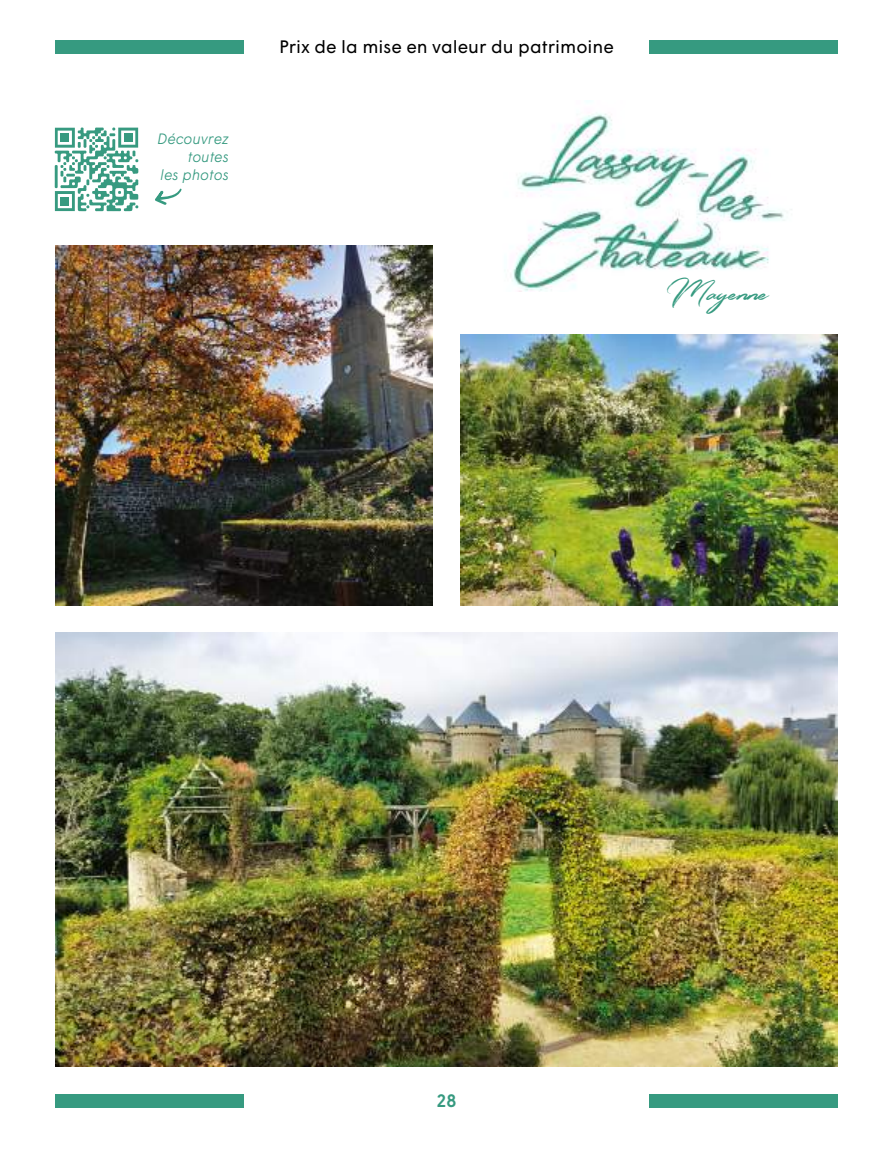
<style>
.page{position:relative;width:893px;height:1149px;background:#fff}
.page>*{position:absolute;margin:0;border:0;box-sizing:border-box;transform-origin:0 0}
.t1{font:31.8px "Simpletune Free Personal Use";letter-spacing:-.015em;color:#369a80}
.t2{font:18px "Wigrum";color:#000}
.t3{font:500 18px "Wigrum";color:#369a80}
.t4{font:italic 300 15px/18px "Wigrum";color:#369a80;text-align:right}
</style>
<div class="page">
<div style="left:55px;top:40px;width:189px;height:13px;background:#369a80"></div>
<div style="left:55px;top:1093px;width:189px;height:13px;background:#369a80"></div>
<div style="left:649px;top:40px;width:189px;height:13px;background:#369a80"></div>
<div style="left:649px;top:1093px;width:189px;height:13px;background:#369a80"></div>
<img style="left:512px;top:101px;width:280px;height:190px">
<img style="left:55px;top:246px;width:378px;height:359px">
<img style="left:460px;top:334px;width:378px;height:271px">
<img style="left:55px;top:632px;width:783px;height:434px">
<svg style="left:155px;top:188px;width:27px;height:17px"></svg>
<svg style="left:55px;top:127px;width:83px;height:84px"></svg>
<div style="left:61px;top:133px;width:8px;height:9px;background:#379a80"></div>
<div style="left:124px;top:133px;width:8px;height:9px;background:#379a80"></div>
<div style="left:61px;top:197px;width:8px;height:8px;background:#379a80"></div>
<p class="t4" style="left:157px;top:128px;width:73px">Découvrez toutes<br>les photos</p>
<p class="t2" style="left:279px;top:33px;width:336px">Prix de la mise en valeur du patrimoine</p>
<h1 class="t1" style="left:666px;top:270px;width:104px">Mayenne</h1>
<p class="t3" style="left:436px;top:1086px;width:21px">28</p>
</div>
